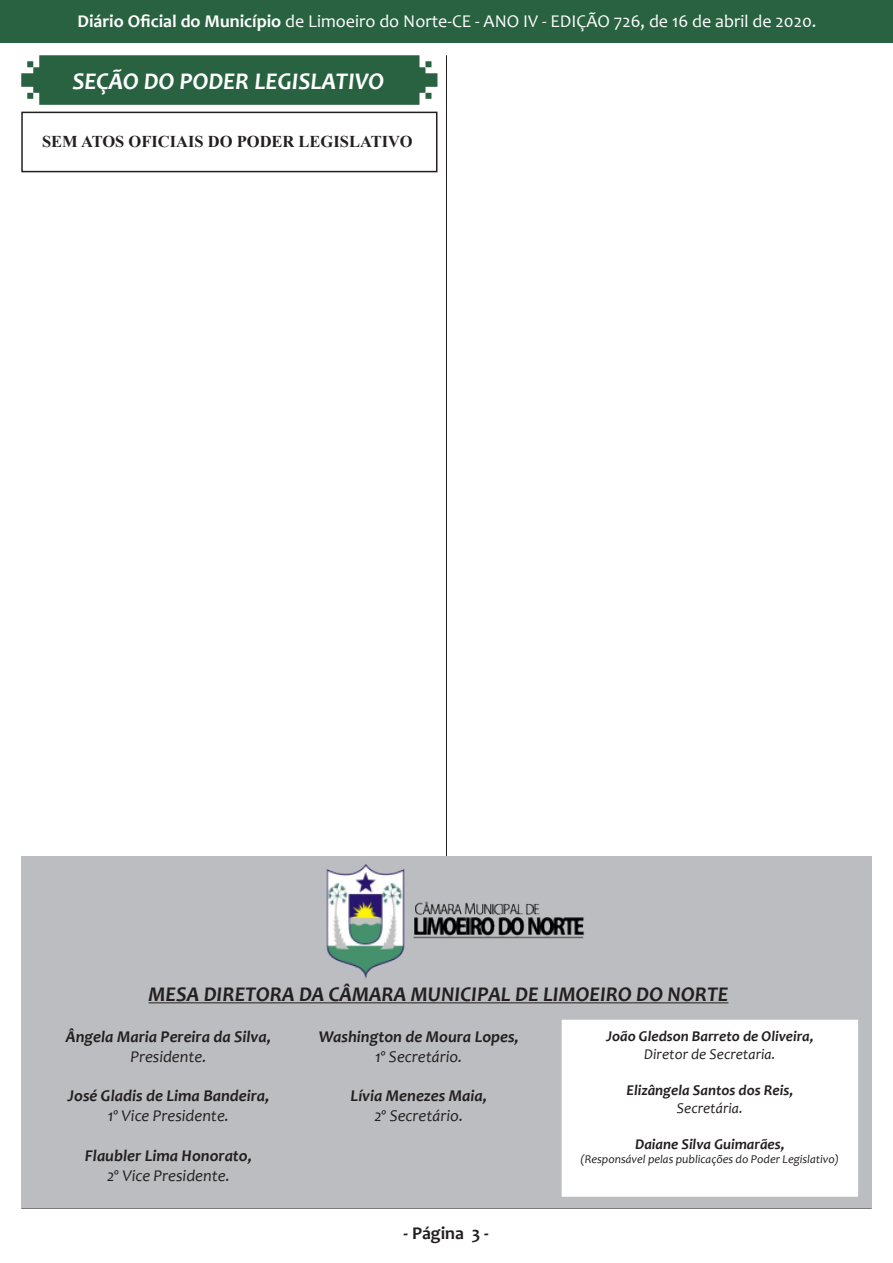
<style>
.page{position:relative;width:893px;height:1263px;background:#fff}
.page>*{position:absolute;margin:0;border:0;box-sizing:border-box;transform-origin:0 0}
.t1{font:italic 700 24px "Candara";color:#fff}
.t2{font:italic 700 21px "Candara";color:#231f20}
.t3{font:18px "Candara";color:#fff}
.t4{font:700 18px "Candara";color:#231f20}
.t5{font:italic 700 16.5px "Candara";color:#231f20}
.t6{font:italic 16.5px "Candara";color:#231f20}
.t7{font:700 16.5px "Times New Roman";color:#231f20}
.t8{font:italic 700 15px "Candara";color:#231f20}
.t9{font:italic 15px "Candara";color:#231f20}
.t10{font:italic 12px "Candara";color:#231f20}
.s1{font-weight:700}
</style>
<div class="page">
<div style="left:0;top:0;width:892px;height:42px;background:#286240"></div>
<hr style="left:446px;top:55px;width:1px;height:1153px;background:#231f20">
<hr style="left:21px;top:1208px;width:851px;height:1px;background:#231f20">
<svg style="left:21px;top:55px;width:416px;height:50px;background:#346a4a"></svg>
<div style="left:21px;top:856px;width:851px;height:352px;background:#bcbdc0"></div>
<hr style="left:149px;top:1002px;width:579px;height:1px;background:#231f20">
<div style="left:562px;top:1020px;width:296px;height:177px;background:#fff;border:2px solid #fff"></div>
<img style="left:326px;top:864px;width:258px;height:115px">
<div style="left:21px;top:112px;width:416px;height:60px;border:2px solid #231f20"></div>
<p class="t3" style="left:77px;top:10px;width:740px"><span class="s1">Diário Oficial do Município</span> de Limoeiro do Norte-CE - ANO IV - EDIÇÃO 726, de 16 de abril de 2020.</p>
<p class="t1" style="left:72px;top:66px;width:313px">SEÇÃO DO PODER LEGISLATIVO</p>
<p class="t7" style="left:42px;top:129px;width:372px">SEM ATOS OFICIAIS DO PODER LEGISLATIVO</p>
<p class="t2" style="left:149px;top:981px;width:581px">MESA DIRETORA DA CÂMARA MUNICIPAL DE LIMOEIRO DO NORTE</p>
<p class="t8" style="left:606px;top:1026px;width:209px">João Gledson Barreto de Oliveira,</p>
<p class="t9" style="left:644px;top:1044px;width:133px">Diretor de Secretaria.</p>
<p class="t8" style="left:626px;top:1080px;width:168px">Elizângela Santos dos Reis,</p>
<p class="t9" style="left:677px;top:1098px;width:67px">Secretária.</p>
<p class="t8" style="left:635px;top:1134px;width:151px">Daiane Silva Guimarães,</p>
<p class="t10" style="left:581px;top:1152px;width:260px">(Responsável pelas publicações do Poder Legislativo)</p>
<p class="t5" style="left:66px;top:1026px;width:207px">Ângela Maria Pereira da Silva,</p>
<p class="t6" style="left:130px;top:1046px;width:78px">Presidente.</p>
<p class="t5" style="left:68px;top:1086px;width:203px">José Gladis de Lima Bandeira,</p>
<p class="t6" style="left:108px;top:1105px;width:123px">1º Vice Presidente.</p>
<p class="t5" style="left:85px;top:1145px;width:169px">Flaubler Lima Honorato,</p>
<p class="t6" style="left:107px;top:1165px;width:124px">2º Vice Presidente.</p>
<p class="t5" style="left:319px;top:1026px;width:202px">Washington de Moura Lopes,</p>
<p class="t6" style="left:375px;top:1046px;width:89px">1º Secretário.</p>
<p class="t5" style="left:351px;top:1086px;width:138px">Lívia Menezes Maia,</p>
<p class="t6" style="left:374px;top:1105px;width:90px">2º Secretário.</p>
<p class="t4" style="left:404px;top:1222px;width:87px">- Página 3 -</p>
</div>
